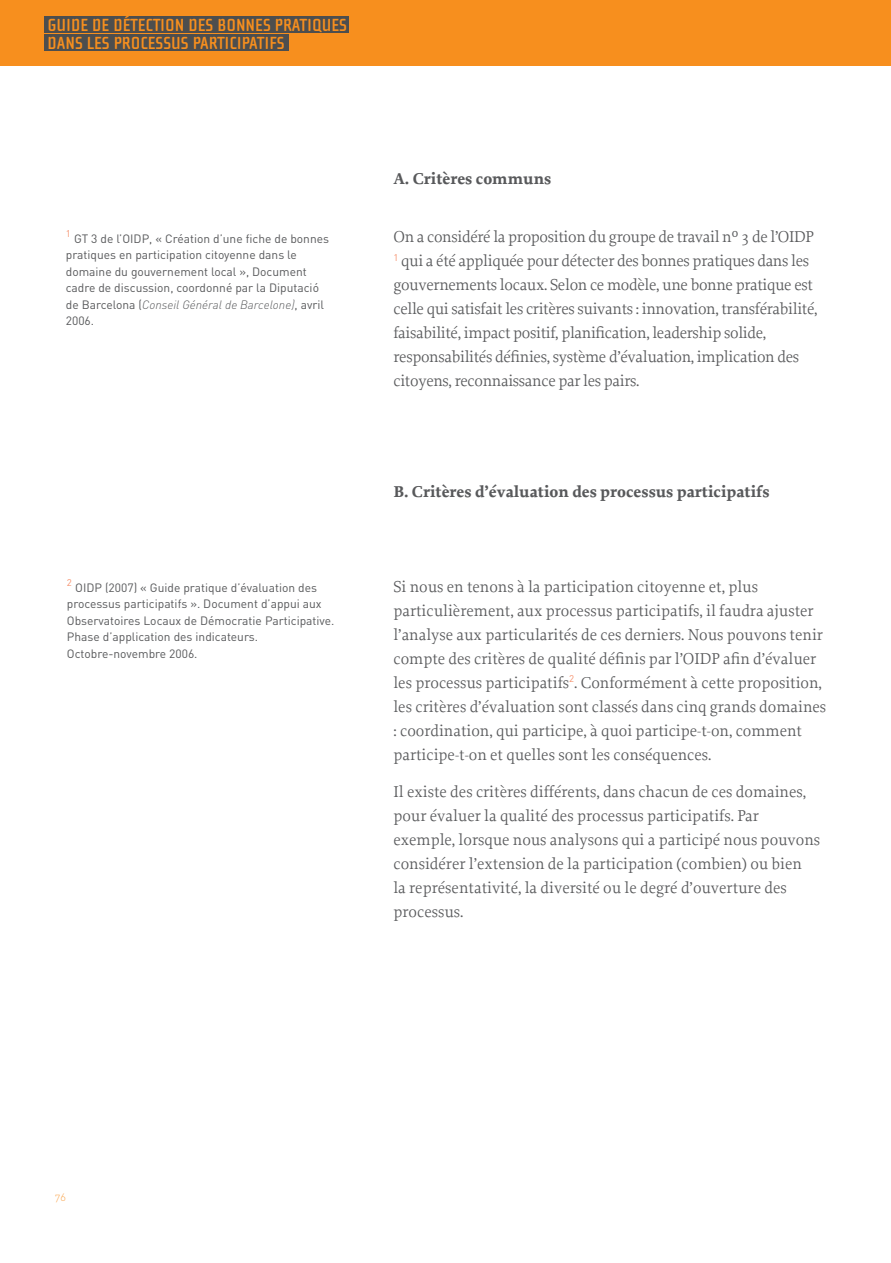
<style>
.page{position:relative;width:891px;height:1263px;background:#fff}
.page>*{position:absolute;margin:0;border:0;box-sizing:border-box;transform-origin:0 0}
.t1{font:700 18px "Cholla Sans";color:#f78f1e}
.Texto_Conteudo{font:16.5px/24px "Proforma";color:#58595b}
.Texto_Conteudo-2{font:16.5px/24px "Proforma";letter-spacing:-.02em;color:#58595b}
.Titulo_Conteudo_Inte{font:700 16.5px "Proforma";color:#58595b}
.t2{font:12px/16.5px "DIN";color:#58595b}
.t3{font:10.5px "DIN Light Alternate";color:#f9a34a}
.t4{font:9.6px "DIN";color:#f6916d}
.s1{font-weight:300;font-style:italic}
</style>
<div class="page">
<div style="left:0;top:0;width:890px;height:66px;background:#f78f1e"></div>
<div style="left:45px;top:16px;width:304px;height:16px;background:#4d4e4e"></div>
<div style="left:45px;top:34px;width:244px;height:16px;background:#4d4e4e"></div>
<p class="t1" style="left:48px;top:15px;width:18px">GUIDE</p>
<p class="t1" style="left:92px;top:15px;width:30px">DE DÉTECTION</p>
<p class="t1" style="left:188px;top:15px;width:39px">DES BONNES</p>
<p class="t1" style="left:275px;top:15px;width:9px">PRATIQUES</p>
<p class="t1" style="left:48px;top:33px;width:10px">DANS</p>
<p class="t1" style="left:87px;top:33px;width:36px">LES PROCESSUS</p>
<p class="t1" style="left:193px;top:33px;width:8px">PARTICIPATIFS</p>
<p class="t4" style="left:66px;top:228px;width:7px">1</p>
<p class="t2" style="left:66px;top:230px;width:265px;text-indent:8px">GT 3 de l’OIDP, « Création d’une fiche de bonnes pratiques en participation citoyenne dans le domaine du gouvernement local », Document cadre de discussion, coordonné par la Diputació de Barcelona (<span class="s1">Conseil Général de Barcelone)</span>, avril 2006.</p>
<p class="t4" style="left:67px;top:577px;width:7px">2</p>
<p class="t2" style="left:67px;top:579px;width:269px;text-indent:8px">OIDP (2007) « Guide pratique d’évaluation des processus participatifs ». Document d’appui aux Observatoires Locaux de Démocratie Participative.<br>Phase d’application des indicateurs.<br>Octobre-novembre 2006.</p>
<p class="Titulo_Conteudo_Inte" style="left:393px;top:169px;width:159px">A. Critères communs</p>
<p class="Texto_Conteudo-2" style="left:393px;top:225px;width:425px">On a considéré la proposition du groupe de travail nº 3 de l’OIDP <sup>1</sup> qui a été appliquée pour détecter des bonnes pratiques dans les gouvernements locaux. Selon ce modèle, une bonne pratique est celle qui satisfait les critères suivants : innovation, transférabilité, faisabilité, impact positif, planification, leadership solide, responsabilités définies, système d’évaluation, implication des citoyens, reconnaissance par les pairs.</p>
<p class="Titulo_Conteudo_Inte" style="left:393px;top:481px;width:377px">B. Critères d’évaluation des processus participatifs</p>
<p class="Texto_Conteudo" style="left:393px;top:574px;width:434px">Si nous en tenons à la participation citoyenne et, plus particulièrement, aux processus participatifs, il faudra ajuster l’analyse aux particularités de ces derniers. Nous pouvons tenir compte des critères de qualité définis par l’OIDP afin d’évaluer les processus participatifs<sup>2</sup>. Conformément à cette proposition, les critères d’évaluation sont classés dans cinq grands domaines : coordination, qui participe, à quoi participe-t-on, comment participe-t-on et quelles sont les conséquences.</p>
<p class="Texto_Conteudo" style="left:393px;top:779px;width:428px">Il existe des critères différents, dans chacun de ces domaines, pour évaluer la qualité des processus participatifs. Par exemple, lorsque nous analysons qui a participé nous pouvons considérer l’extension de la participation (combien) ou bien<br>la représentativité, la diversité ou le degré d’ouverture des processus.</p>
<p class="t3" style="left:55px;top:1191px;width:12px">76</p>
</div>
